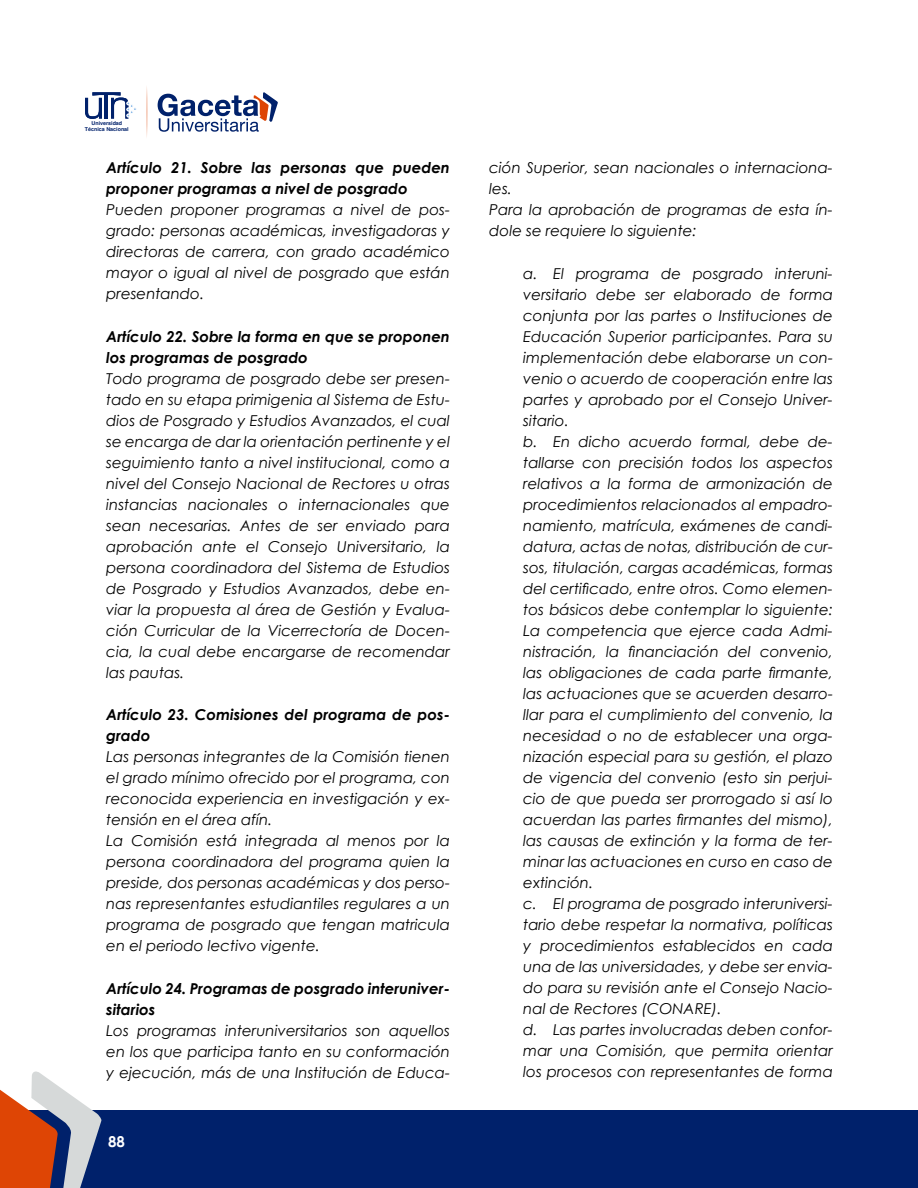
<style>
.page{position:relative;width:918px;height:1188px;background:#fff}
.page>*{position:absolute;margin:0;border:0;box-sizing:border-box;transform-origin:0 0}
.t1{font:italic 15px/21px "Century Gothic";color:#000;text-align:justify}
.t2{font:italic 700 15px/21px "Century Gothic";color:#000}
.t3{font:700 15px "Century Gothic";color:#fff}
.t4{font:700 5.4px/6.4px "Helvetica";color:#00216b;text-align:center}
</style>
<div class="page">
<div style="left:0;top:1110px;width:918px;height:78px;background:#00216b"></div>
<svg style="left:0;top:1071px;width:102px;height:117px"></svg>
<svg style="left:85px;top:92px;width:51px;height:27px"></svg>
<svg style="left:158px;top:92px;width:120px;height:40px"></svg>
<svg style="left:147px;top:90px;width:1px;height:43px"></svg>
<p class="t4" style="left:85px;top:120px;width:45px">Universidad<br>Técnica Nacional</p>
<p class="t2" style="left:106px;top:157px;width:345px">Artículo 21. Sobre las personas que pueden proponer programas a nivel de posgrado</p>
<p class="t1" style="left:106px;top:199px;width:345px">Pueden proponer programas a nivel de pos&shy;grado: personas académicas, investigadoras y directoras de carrera, con grado académico mayor o igual al nivel de posgrado que están presentando.</p>
<p class="t2" style="left:106px;top:325px;width:345px">Artículo 22. Sobre la forma en que se proponen los programas de posgrado</p>
<p class="t1" style="left:106px;top:368px;width:345px">Todo programa de posgrado debe ser presen&shy;tado en su etapa primigenia al Sistema de Estu&shy;dios de Posgrado y Estudios Avanzados, el cual se encarga de dar la orientación pertinente y el seguimiento tanto a nivel institucional, como a nivel del Consejo Nacional de Rectores u otras instancias nacionales o internacionales que sean necesarias. Antes de ser enviado para aprobación ante el Consejo Universitario, la persona coordinadora del Sistema de Estudios de Posgrado y Estudios Avanzados, debe en&shy;viar la propuesta al área de Gestión y Evalua&shy;ción Curricular de la Vicerrectoría de Docen&shy;cia, la cual debe encargarse de recomendar las pautas.</p>
<p class="t2" style="left:106px;top:704px;width:345px">Artículo 23. Comisiones del programa de pos&shy;grado</p>
<p class="t1" style="left:106px;top:746px;width:345px;text-align:left">Las personas integrantes de la Comisión tienen el grado mínimo ofrecido por el programa, con reconocida experiencia en investigación y ex&shy;tensión en el área afín.<br>La Comisión está integrada al menos por la persona coordinadora del programa quien la preside, dos personas académicas y dos perso&shy;nas representantes estudiantiles regulares a un programa de posgrado que tengan matricula en el periodo lectivo vigente.</p>
<p class="t2" style="left:106px;top:977px;width:345px">Artículo 24. Programas de posgrado interuniver&shy;sitarios</p>
<p class="t1" style="left:106px;top:1020px;width:345px">Los programas interuniversitarios son aquellos en los que participa tanto en su conformación y ejecución, más de una Institución de Educa-</p>
<p class="t3" style="left:108px;top:1130px;width:18px">88</p>
<p class="t1" style="left:489px;top:157px;width:345px;text-align:left">ción Superior, sean nacionales o internaciona&shy;les.<br>Para la aprobación de programas de esta ín&shy;dole se requiere lo siguiente:</p>
<p class="t1" style="left:523px;top:263px;width:311px;text-align:left">a. El programa de posgrado interuni&shy;versitario debe ser elaborado de forma conjunta por las partes o Instituciones de Educación Superior participantes. Para su implementación debe elaborarse un con&shy;venio o acuerdo de cooperación entre las partes y aprobado por el Consejo Univer&shy;sitario.<br>b. En dicho acuerdo formal, debe de&shy;tallarse con precisión todos los aspectos relativos a la forma de armonización de procedimientos relacionados al empadro&shy;namiento, matrícula, exámenes de candi&shy;datura, actas de notas, distribución de cur&shy;sos, titulación, cargas académicas, formas del certificado, entre otros. Como elemen&shy;tos básicos debe contemplar lo siguiente:<br>La competencia que ejerce cada Admi&shy;nistración, la financiación del convenio, las obligaciones de cada parte firmante, las actuaciones que se acuerden desarro&shy;llar para el cumplimiento del convenio, la necesidad o no de establecer una orga&shy;nización especial para su gestión, el plazo de vigencia del convenio (esto sin perjui&shy;cio de que pueda ser prorrogado si así lo acuerdan las partes firmantes del mismo), las causas de extinción y la forma de ter&shy;minar las actuaciones en curso en caso de extinción.<br>c. El programa de posgrado interuniversi&shy;tario debe respetar la normativa, políticas y procedimientos establecidos en cada una de las universidades, y debe ser envia&shy;do para su revisión ante el Consejo Nacio&shy;nal de Rectores (CONARE).<br>d. Las partes involucradas deben confor&shy;mar una Comisión, que permita orientar los procesos con representantes de forma</p>
</div>
